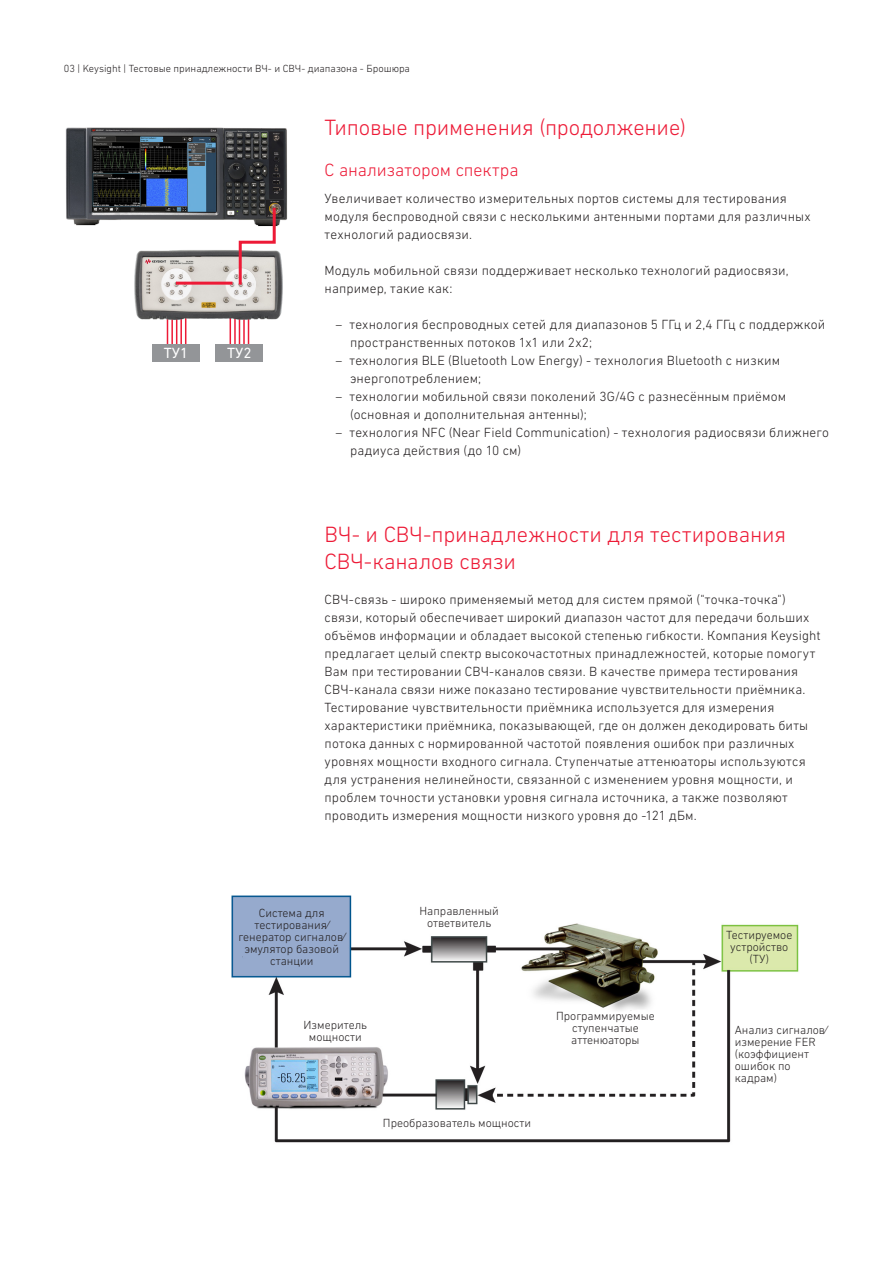
<style>
.page{position:relative;width:893px;height:1263px;background:#fff}
.page>*{position:absolute;margin:0;border:0;box-sizing:border-box;transform-origin:0 0}
.K_Heading_1{font:300 22.5px/27px "DIN Next CYR";letter-spacing:-.005em;color:#ed1a36}
.K_Heading_2{font:300 18px "DIN Next CYR";color:#ed1a36}
.t1{font:15px "DIN Next CYR";color:#fff}
.K_Body_Text{font:300 13.5px/18px "DIN Next CYR";letter-spacing:.01em;color:#231f20}
.Body_Text{font:300 12px/12px "DIN Next CYR";color:#231f20;text-align:center}
.K_Page_Number_Header{font:300 10.5px "DIN Next CYR";color:#231f20}
.s1{font-family:"Keysight Sans"}
</style>
<div class="page">
<img style="left:65px;top:127px;width:223px;height:99px">
<hr style="left:167px;top:313px;width:1px;height:33px;background:#ed1a36">
<hr style="left:230px;top:313px;width:1px;height:33px;background:#ed1a36">
<hr style="left:171px;top:313px;width:2px;height:33px;background:#ed1a36">
<hr style="left:234px;top:313px;width:2px;height:33px;background:#ed1a36">
<hr style="left:176px;top:313px;width:1px;height:33px;background:#ed1a36">
<hr style="left:239px;top:313px;width:1px;height:33px;background:#ed1a36">
<hr style="left:180px;top:313px;width:2px;height:33px;background:#ed1a36">
<hr style="left:243px;top:313px;width:2px;height:33px;background:#ed1a36">
<hr style="left:185px;top:313px;width:1px;height:33px;background:#ed1a36">
<hr style="left:248px;top:313px;width:1px;height:33px;background:#ed1a36">
<div style="left:152px;top:345px;width:48px;height:17px;background:#939598"></div>
<div style="left:215px;top:345px;width:48px;height:17px;background:#939598"></div>
<img style="left:134px;top:250px;width:149px;height:74px">
<hr style="left:176px;top:282px;width:56px;height:3px;background:#ed1a36">
<svg style="left:237px;top:205px;width:40px;height:83px"></svg>
<img style="left:231px;top:895px;width:568px;height:248px">
<p class="K_Page_Number_Header" style="left:64px;top:62px;width:348px">03 | Keysight | Тестовые принадлежности ВЧ- и СВЧ- диапазона - Брошюра</p>
<p class="t1" style="left:164px;top:345px;width:26px">ТУ1</p>
<p class="t1" style="left:227px;top:345px;width:26px">ТУ2</p>
<p class="K_Heading_1" style="left:325px;top:114px;width:363px">Типовые применения (продолжение)</p>
<p class="K_Heading_2" style="left:325px;top:160px;width:196px">С анализатором спектра</p>
<p class="K_Body_Text" style="left:325px;top:189px;width:487px">Увеличивает количество измерительных портов системы для тестирования модуля беспроводной связи с несколькими антенными портами для различных технологий радиосвязи.</p>
<p class="K_Body_Text" style="left:325px;top:261px;width:466px">Модуль мобильной связи поддерживает несколько технологий радиосвязи, например, такие как:</p>
<p class="K_Body_Text" style="left:350px;top:315px;width:477px;text-indent:-15px"><span class="s1">–</span> технология беспроводных сетей для диапазонов 5 ГГц и 2,4 ГГц с поддержкой пространственных потоков 1x1 или 2x2;</p>
<p class="K_Body_Text" style="left:350px;top:351px;width:432px;text-indent:-15px"><span class="s1">–</span> технология BLE (Bluetooth Low Energy) - технология Bluetooth с низким энергопотреблением;</p>
<p class="K_Body_Text" style="left:350px;top:387px;width:438px;text-indent:-15px"><span class="s1">–</span> технологии мобильной связи поколений 3G/4G с разнесённым приёмом (основная и дополнительная антенны);</p>
<p class="K_Body_Text" style="left:350px;top:423px;width:480px;text-indent:-15px"><span class="s1">–</span> технология NFC (Near Field Communication) - технология радиосвязи ближнего радиуса действия (до 10 см)</p>
<p class="K_Heading_1" style="left:325px;top:521px;width:463px">ВЧ- и СВЧ-принадлежности для тестирования<br>СВЧ-каналов связи</p>
<p class="K_Body_Text" style="left:325px;top:590px;width:497px">СВЧ-связь - широко применяемый метод для систем прямой ("точка-точка") связи, который обеспечивает широкий диапазон частот для передачи больших объёмов информации и обладает высокой степенью гибкости. Компания Keysight предлагает целый спектр высокочастотных принадлежностей, которые помогут Вам при тестировании СВЧ-каналов связи. В качестве примера тестирования СВЧ-канала связи ниже показано тестирование чувствительности приёмника.<br>Тестирование чувствительности приёмника используется для измерения характеристики приёмника, показывающей, где он должен декодировать биты потока данных с нормированной частотой появления ошибок при различных уровнях мощности входного сигнала. Ступенчатые аттенюаторы используются для устранения нелинейности, связанной с изменением уровня мощности, и проблем точности установки уровня сигнала источника, а также позволяют проводить измерения мощности низкого уровня до -121 дБм.</p>
<p class="Body_Text" style="left:238px;top:906px;width:111px">Система для тестирования/ генератор сигналов/ эмулятор базовой станции</p>
<p class="Body_Text" style="left:304px;top:1019px;width:65px">Измеритель мощности</p>
<p class="Body_Text" style="left:419px;top:904px;width:81px">Направленный ответвитель</p>
<p class="Body_Text" style="left:556px;top:1010px;width:100px">Программируемые ступенчатые аттенюаторы</p>
<p class="Body_Text" style="left:383px;top:1117px;width:150px">Преобразователь мощности</p>
<p class="Body_Text" style="left:726px;top:929px;width:68px">Тестируемое устройство (ТУ)</p>
<p class="Body_Text" style="left:735px;top:1024px;width:97px;text-align:left">Анализ сигналов/ измерение FER (коэффициент ошибок по кадрам)</p>
</div>
